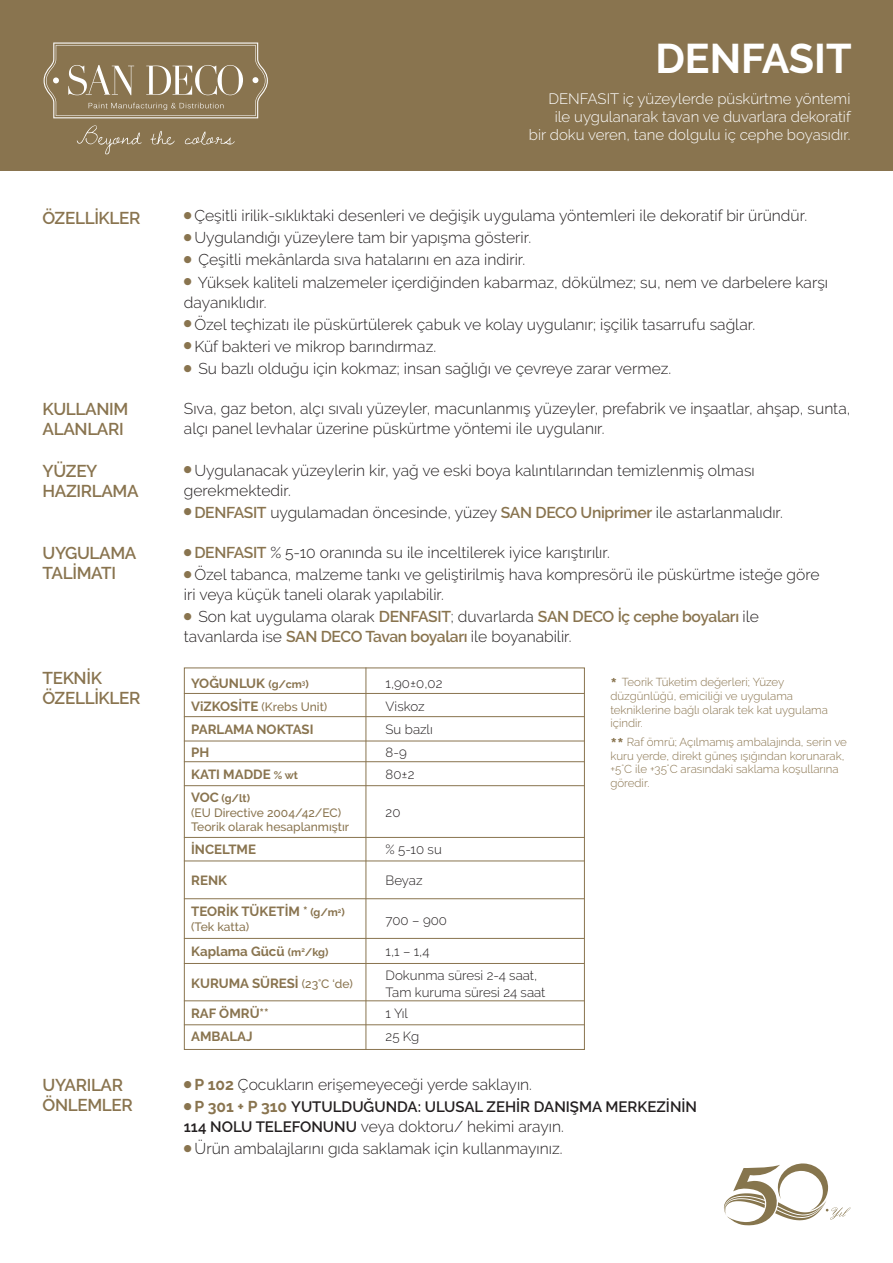
<style>
.page{position:relative;width:893px;height:1263px;background:#fff}
.page>*{position:absolute;margin:0;border:0;box-sizing:border-box;transform-origin:0 0}
.t1{font:700 41.25px "Raleway";color:#fff}
.t2{font:600 17.1px "Raleway";letter-spacing:-.02em;color:#89744f}
.t3{font:300 15.6px/20px "Raleway";color:#231f20}
.t4{font:300 15px "Raleway";color:#fff}
.t5{font:600 15px "Raleway";color:#231f20}
.t6{font:700 13.35px "Raleway";color:#89744f}
.t7{font:300 13.35px "Raleway";color:#231f20}
.t8{font:500 12.15px "Raleway";color:#89744f}
.t9{font:300 11.55px/13.8px "Raleway";color:#89744f}
.t10{font:700 10.8px "Raleway";color:#89744f}
.t11{font:700 6.3px "Raleway";color:#89744f}
.s1{color:#89744f}
.s2{font-weight:600;color:#89744f}
.s3{font-size:10.8px}
.s4{font-weight:700;font-size:13.35px}
.s5{font-size:13.35px}
.s6{font-weight:700;font-size:19.65px}
.s7{font-weight:500;font-size:12.15px}
.s8{font-weight:700;color:#89744f}
.s9{font-weight:700;font-size:15.6px;color:#89744f}
.s10{font-weight:600;font-size:15px}
</style>
<div class="page">
<div style="left:0;top:0;width:893px;height:171px;background:#89744f"></div>
<div style="left:184px;top:667px;width:401px;height:383px;border:1px solid #89744f"></div>
<hr style="left:184px;top:693px;width:400px;height:1px;background:#89744f">
<hr style="left:184px;top:716px;width:400px;height:1px;background:#89744f">
<hr style="left:184px;top:741px;width:400px;height:1px;background:#89744f">
<hr style="left:184px;top:761px;width:400px;height:1px;background:#89744f">
<hr style="left:184px;top:785px;width:400px;height:1px;background:#89744f">
<hr style="left:184px;top:837px;width:400px;height:1px;background:#89744f">
<hr style="left:184px;top:861px;width:400px;height:1px;background:#89744f">
<hr style="left:184px;top:898px;width:400px;height:1px;background:#89744f">
<hr style="left:184px;top:938px;width:400px;height:1px;background:#89744f">
<hr style="left:184px;top:963px;width:400px;height:1px;background:#89744f">
<hr style="left:184px;top:1000px;width:400px;height:1px;background:#89744f">
<hr style="left:184px;top:1024px;width:400px;height:1px;background:#89744f">
<hr style="left:366px;top:667px;width:1px;height:383px;background:#89744f">
<svg style="left:724px;top:1163px;width:126px;height:63px"></svg>
<svg style="left:44px;top:43px;width:224px;height:75px"></svg>
<svg style="left:77px;top:125px;width:65px;height:29px"></svg>
<svg style="left:150px;top:131px;width:25px;height:14px"></svg>
<svg style="left:185px;top:131px;width:50px;height:14px"></svg>
<p class="t1" style="left:655px;top:35px;width:198px">DENFASIT</p>
<p class="t4" style="left:548px;top:90px;width:304px">DENFASIT iç yüzeylerde püskürtme yöntemi</p>
<p class="t4" style="left:555px;top:108px;width:298px">ile uygulanarak tavan ve duvarlara dekoratif</p>
<p class="t4" style="left:529px;top:126px;width:323px">bir doku veren, tane dolgulu iç cephe boyasıdır.</p>
<p class="t2" style="left:43px;top:208px;width:99px">ÖZELLİKLER</p>
<p class="t3" style="left:184px;top:206px;width:625px"><span class="s1">●</span> Çeşitli irilik-sıklıktaki desenleri ve değişik uygulama yöntemleri ile dekoratif bir üründür.</p>
<p class="t3" style="left:184px;top:228px;width:349px"><span class="s1">●</span> Uygulandığı yüzeylere tam bir yapışma gösterir.</p>
<p class="t3" style="left:184px;top:250px;width:343px"><span class="s1">●</span> Çeşitli mekânlarda sıva hatalarını en aza indirir.</p>
<p class="t3" style="left:184px;top:272px;width:646px"><span class="s1">●</span> Yüksek kaliteli malzemeler içerdiğinden kabarmaz, dökülmez; su, nem ve darbelere karşı dayanıklıdır.</p>
<p class="t3" style="left:184px;top:314px;width:573px"><span class="s1">●</span> Özel teçhizatı ile püskürtülerek çabuk ve kolay uygulanır; işçilik tasarrufu sağlar.</p>
<p class="t3" style="left:184px;top:336px;width:254px"><span class="s1">●</span> Küf bakteri ve mikrop barındırmaz.</p>
<p class="t3" style="left:184px;top:358px;width:489px"><span class="s1">●</span> Su bazlı olduğu için kokmaz; insan sağlığı ve çevreye zarar vermez.</p>
<p class="t2" style="left:43px;top:399px;width:87px">KULLANIM</p>
<p class="t2" style="left:43px;top:419px;width:83px">ALANLARI</p>
<p class="t3" style="left:184px;top:398px;width:668px">Sıva, gaz beton, alçı sıvalı yüzeyler, macunlanmış yüzeyler, prefabrik ve inşaatlar, ahşap, sunta, alçı panel levhalar üzerine püskürtme yöntemi ile uygulanır.</p>
<p class="t2" style="left:43px;top:461px;width:57px">YÜZEY</p>
<p class="t2" style="left:43px;top:481px;width:98px">HAZIRLAMA</p>
<p class="t3" style="left:184px;top:460px;width:572px"><span class="s1">●</span> Uygulanacak yüzeylerin kir, yağ ve eski boya kalıntılarından temizlenmiş olması gerekmektedir.</p>
<p class="t3" style="left:184px;top:502px;width:601px"><span class="s1">●</span> <span class="s2">DENFASIT</span> uygulamadan öncesinde, yüzey <span class="s2">SAN DECO Uniprimer</span> ile astarlanmalıdır.</p>
<p class="t2" style="left:43px;top:543px;width:95px">UYGULAMA</p>
<p class="t2" style="left:43px;top:563px;width:75px">TALİMATI</p>
<p class="t3" style="left:184px;top:542px;width:427px"><span class="s1">●</span> <span class="s2">DENFASIT</span> % 5-10 oranında su ile inceltilerek iyice karıştırılır.</p>
<p class="t3" style="left:184px;top:564px;width:637px"><span class="s1">●</span> Özel tabanca, malzeme tankı ve geliştirilmiş hava kompresörü ile püskürtme isteğe göre iri veya küçük taneli olarak yapılabilir.</p>
<p class="t3" style="left:184px;top:606px;width:577px"><span class="s1">●</span> Son kat uygulama olarak <span class="s2">DENFASIT</span>; duvarlarda <span class="s2">SAN DECO İç cephe boyaları</span> ile tavanlarda ise <span class="s2">SAN DECO Tavan boyaları</span> ile boyanabilir.</p>
<p class="t2" style="left:43px;top:668px;width:61px">TEKNİK</p>
<p class="t2" style="left:43px;top:688px;width:99px">ÖZELLİKLER</p>
<p class="t6" style="left:191px;top:676px;width:112px">YOĞUNLUK <span class="s3">(g/cm</span></p>
<p class="t7" style="left:386px;top:676px;width:58px">1,90±0,02</p>
<p class="t11" style="left:302px;top:679px;width:8px">3<span class="s3">)</span></p>
<p class="t8" style="left:191px;top:700px;width:138px"><span class="s4">ViZKOSİTE</span> (Krebs Unit)</p>
<p class="t7" style="left:386px;top:698px;width:40px">Viskoz</p>
<p class="t6" style="left:191px;top:721px;width:124px">PARLAMA NOKTASI</p>
<p class="t7" style="left:386px;top:721px;width:49px">Su bazlı</p>
<p class="t6" style="left:191px;top:744px;width:20px">PH</p>
<p class="t7" style="left:386px;top:744px;width:23px">8-9</p>
<p class="t6" style="left:191px;top:767px;width:108px">KATI MADDE <span class="s3">% wt</span></p>
<p class="t7" style="left:386px;top:767px;width:30px">80±2</p>
<p class="t7" style="left:386px;top:804px;width:16px">20</p>
<p class="t10" style="left:191px;top:792px;width:60px"><span class="s5">VOC</span> (g/lt)</p>
<p class="t8" style="left:191px;top:805px;width:152px">(EU Directive 2004/42/EC)</p>
<p class="t8" style="left:191px;top:820px;width:160px">Teorik olarak hesaplanmıştır</p>
<p class="t6" style="left:191px;top:841px;width:66px">İNCELTME</p>
<p class="t7" style="left:386px;top:841px;width:58px">% 5-10 su</p>
<p class="t6" style="left:191px;top:873px;width:37px">RENK</p>
<p class="t7" style="left:386px;top:873px;width:38px">Beyaz</p>
<p class="t7" style="left:386px;top:912px;width:63px">700 – 900</p>
<p class="t6" style="left:191px;top:904px;width:155px">TEORİK TÜKETİM * <span class="s3">(g/m</span><sup>2</sup><span class="s3">)</span></p>
<p class="t8" style="left:191px;top:919px;width:59px">(Tek katta)</p>
<p class="t6" style="left:191px;top:944px;width:112px">Kaplama Gücü <span class="s3">(m</span></p>
<p class="t7" style="left:386px;top:943px;width:45px">1,1 – 1,4</p>
<p class="t10" style="left:301px;top:946px;width:29px"><sup>2</sup>/kg)</p>
<p class="t9" style="left:610px;top:675px;width:219px"><span class="s6">*</span> Teorik Tüketim değerleri; Yüzey düzgünlüğü, emiciliği ve uygulama tekniklerine bağlı olarak tek kat uygulama içindir.</p>
<p class="t9" style="left:610px;top:735px;width:238px"><span class="s6">**</span> Raf ömrü; Açılmamış ambalajında, serin ve kuru yerde, direkt güneş ışığından korunarak, +5˚C ile +35˚C arasındaki saklama koşullarına göredir.</p>
<p class="t7" style="left:386px;top:967px;width:153px">Dokunma süresi 2-4 saat,</p>
<p class="t7" style="left:386px;top:984px;width:161px">Tam kuruma süresi 24 saat</p>
<p class="t6" style="left:191px;top:976px;width:163px">KURUMA SÜRESİ <span class="s7">(23°C ‘de)</span></p>
<p class="t6" style="left:191px;top:1006px;width:79px">RAF ÖMRÜ**</p>
<p class="t7" style="left:386px;top:1006px;width:24px">1 Yıl</p>
<p class="t6" style="left:191px;top:1029px;width:63px">AMBALAJ</p>
<p class="t7" style="left:386px;top:1029px;width:35px">25 Kg</p>
<p class="t2" style="left:43px;top:1075px;width:82px">UYARILAR</p>
<p class="t2" style="left:43px;top:1095px;width:92px">ÖNLEMLER</p>
<p class="t3" style="left:184px;top:1074px;width:350px"><span class="s1">●</span> <span class="s8">P 102</span> Çocukların erişemeyeceği yerde saklayın.</p>
<p class="t5" style="left:184px;top:1098px;width:515px"><span class="s1">●</span> <span class="s9">P 301 + P 310</span> YUTULDUĞUNDA: ULUSAL ZEHİR DANIŞMA MERKEZİNİN</p>
<p class="t3" style="left:184px;top:1116px;width:381px"><span class="s10">114 NOLU TELEFONUNU</span> veya doktoru/ hekimi arayın.</p>
<p class="t3" style="left:184px;top:1139px;width:380px"><span class="s1">●</span> Ürün ambalajlarını gıda saklamak için kullanmayınız.</p>
</div>
